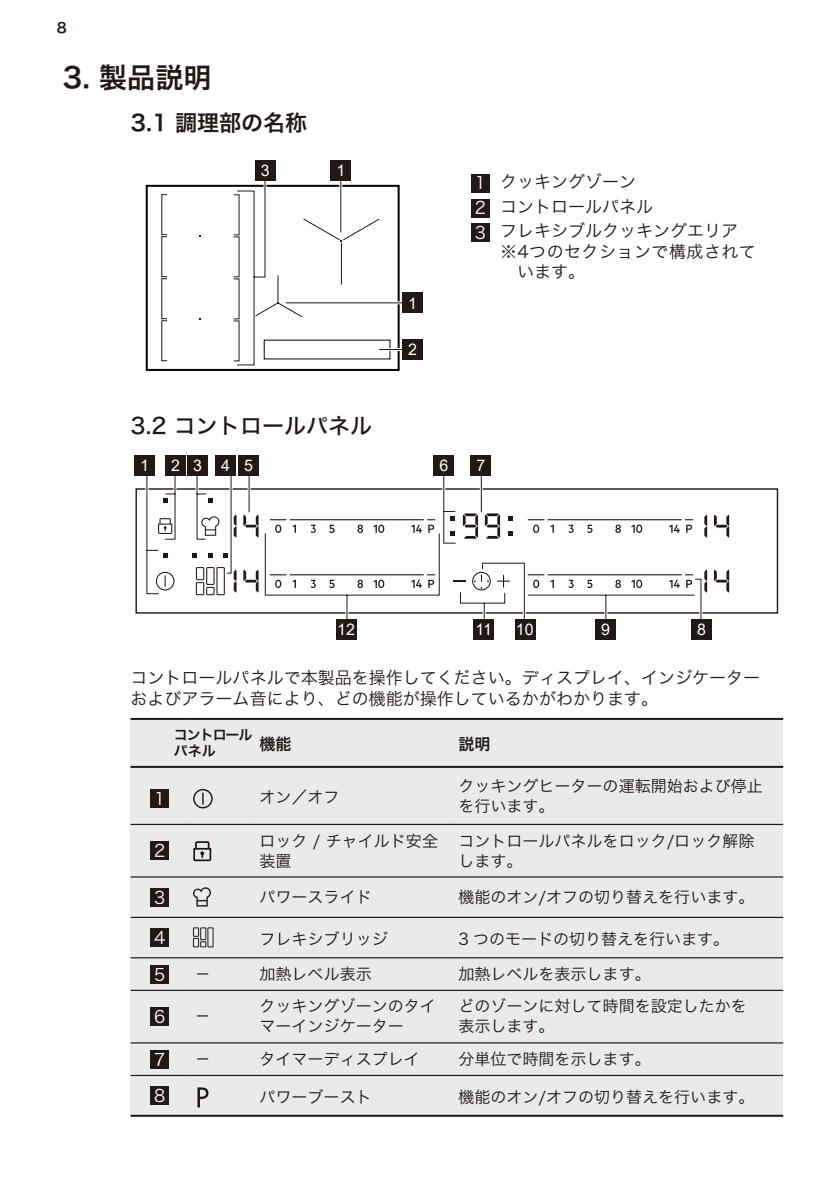
<style>
.page{position:relative;width:840px;height:1191px;background:#fff}
.page>*{position:absolute;margin:0;border:0;box-sizing:border-box;transform-origin:0 0}
.t1{font:28px "Hira Kaku Std N W6";color:#221815}
.t2{font:22px "Hira Kaku Std N W5";color:#221815}
.t3{font:22px "Hira Kaku Std N W6";color:#221815}
.t4{font:17px/24.6px "Hira Kaku Std N W3";color:#221815}
.t5{font:17px/20.4px "Hira Kaku Std N W3";letter-spacing:.025em;color:#221815}
.t6{font:17px "Hira Kaku Std N W3";color:#fff}
.t7{font:16px/20px "Hira Kaku Std N W3";color:#221815}
.t8{font:16px "Arial";color:#fff}
.t9{font:16px "Hira Kaku Std N W6";color:#221815}
.t10{font:14px/16.8px "Hira Kaku Std N W6";letter-spacing:-.075em;color:#221815}
.s1{color:#fff}
</style>
<div class="page">
<div style="left:146px;top:185px;width:253px;height:186px;border:2px solid #000"></div>
<div style="left:330px;top:160px;width:20px;height:20px;background:#221815"></div>
<hr style="left:379px;top:348px;width:35px;height:3px;background:#fff">
<hr style="left:379px;top:349px;width:35px;height:1px;background:#221815">
<div style="left:402px;top:339px;width:20px;height:20px;background:#221815"></div>
<hr style="left:286px;top:301px;width:128px;height:3px;background:#fff">
<hr style="left:286px;top:302px;width:128px;height:1px;background:#221815">
<div style="left:402px;top:293px;width:20px;height:20px;background:#221815"></div>
<svg style="left:234px;top:176px;width:146px;height:190px"></svg>
<div style="left:255px;top:160px;width:20px;height:20px;background:#221815"></div>
<div style="left:471px;top:174px;width:18px;height:19px;background:#221815"></div>
<div style="left:471px;top:199px;width:18px;height:19px;background:#221815"></div>
<div style="left:471px;top:223px;width:18px;height:19px;background:#221815"></div>
<svg style="left:146px;top:469px;width:336px;height:125px"></svg>
<div style="left:134px;top:456px;width:20px;height:20px;background:#221815"></div>
<div style="left:165px;top:456px;width:20px;height:20px;background:#221815"></div>
<div style="left:187px;top:456px;width:20px;height:20px;background:#221815"></div>
<div style="left:433px;top:456px;width:20px;height:20px;background:#221815"></div>
<div style="left:470px;top:456px;width:20px;height:20px;background:#221815"></div>
<div style="left:238px;top:456px;width:20px;height:20px;background:#221815"></div>
<div style="left:473px;top:619px;width:20px;height:20px;background:#221815"></div>
<div style="left:514px;top:619px;width:20px;height:20px;background:#221815"></div>
<div style="left:336px;top:619px;width:20px;height:20px;background:#221815"></div>
<div style="left:595px;top:619px;width:20px;height:20px;background:#221815"></div>
<div style="left:691px;top:619px;width:20px;height:20px;background:#221815"></div>
<div style="left:215px;top:456px;width:20px;height:20px;background:#221815"></div>
<svg style="left:527px;top:519px;width:165px;height:14px"></svg>
<svg style="left:156px;top:572px;width:18px;height:18px"></svg>
<svg style="left:158px;top:518px;width:14px;height:16px"></svg>
<svg style="left:201px;top:516px;width:18px;height:20px"></svg>
<svg style="left:196px;top:567px;width:29px;height:28px"></svg>
<svg style="left:233px;top:569px;width:3px;height:23px"></svg>
<svg style="left:233px;top:514px;width:3px;height:23px"></svg>
<svg style="left:243px;top:514px;width:199px;height:122px"></svg>
<svg style="left:462px;top:513px;width:16px;height:26px"></svg>
<svg style="left:484px;top:513px;width:16px;height:26px"></svg>
<svg style="left:453px;top:560px;width:253px;height:77px"></svg>
<svg style="left:714px;top:569px;width:14px;height:23px"></svg>
<svg style="left:704px;top:515px;width:2px;height:22px"></svg>
<svg style="left:714px;top:514px;width:14px;height:23px"></svg>
<svg style="left:163px;top:498px;width:4px;height:5px"></svg>
<svg style="left:208px;top:498px;width:4px;height:5px"></svg>
<svg style="left:163px;top:553px;width:4px;height:5px"></svg>
<svg style="left:208px;top:553px;width:4px;height:5px"></svg>
<svg style="left:192px;top:553px;width:5px;height:5px"></svg>
<svg style="left:223px;top:553px;width:5px;height:5px"></svg>
<svg style="left:450px;top:516px;width:5px;height:4px"></svg>
<svg style="left:450px;top:531px;width:5px;height:5px"></svg>
<svg style="left:508px;top:516px;width:4px;height:4px"></svg>
<svg style="left:508px;top:531px;width:4px;height:5px"></svg>
<div style="left:130px;top:719px;width:652px;height:396px;background:#e9eaea"></div>
<div style="left:150px;top:789px;width:19px;height:18px;background:#221815"></div>
<svg style="left:193px;top:789px;width:19px;height:19px"></svg>
<div style="left:150px;top:841px;width:19px;height:19px;background:#221815"></div>
<svg style="left:193px;top:841px;width:18px;height:20px"></svg>
<div style="left:150px;top:888px;width:19px;height:18px;background:#221815"></div>
<svg style="left:193px;top:887px;width:18px;height:19px"></svg>
<div style="left:150px;top:928px;width:19px;height:19px;background:#221815"></div>
<svg style="left:193px;top:927px;width:20px;height:20px"></svg>
<div style="left:150px;top:964px;width:19px;height:19px;background:#221815"></div>
<div style="left:150px;top:1007px;width:19px;height:19px;background:#221815"></div>
<div style="left:150px;top:1049px;width:19px;height:19px;background:#221815"></div>
<div style="left:150px;top:1086px;width:19px;height:19px;background:#221815"></div>
<svg style="left:197px;top:1087px;width:11px;height:20px"></svg>
<hr style="left:130px;top:718px;width:57px;height:2px;background:#221815">
<hr style="left:187px;top:718px;width:65px;height:2px;background:#221815">
<hr style="left:252px;top:718px;width:200px;height:2px;background:#221815">
<hr style="left:452px;top:718px;width:330px;height:2px;background:#221815">
<hr style="left:130px;top:824px;width:57px;height:1px;background:#221815">
<hr style="left:187px;top:824px;width:65px;height:1px;background:#221815">
<hr style="left:252px;top:824px;width:200px;height:1px;background:#221815">
<hr style="left:452px;top:824px;width:330px;height:1px;background:#221815">
<hr style="left:130px;top:876px;width:57px;height:1px;background:#221815">
<hr style="left:187px;top:876px;width:65px;height:1px;background:#221815">
<hr style="left:252px;top:876px;width:200px;height:1px;background:#221815">
<hr style="left:452px;top:876px;width:330px;height:1px;background:#221815">
<hr style="left:130px;top:916px;width:57px;height:2px;background:#221815">
<hr style="left:187px;top:916px;width:65px;height:2px;background:#221815">
<hr style="left:252px;top:916px;width:200px;height:2px;background:#221815">
<hr style="left:452px;top:916px;width:330px;height:2px;background:#221815">
<hr style="left:130px;top:957px;width:57px;height:1px;background:#221815">
<hr style="left:187px;top:957px;width:65px;height:1px;background:#221815">
<hr style="left:252px;top:957px;width:200px;height:1px;background:#221815">
<hr style="left:452px;top:957px;width:330px;height:1px;background:#221815">
<hr style="left:130px;top:989px;width:57px;height:2px;background:#221815">
<hr style="left:187px;top:989px;width:65px;height:2px;background:#221815">
<hr style="left:252px;top:989px;width:200px;height:2px;background:#221815">
<hr style="left:452px;top:989px;width:330px;height:2px;background:#221815">
<hr style="left:130px;top:1042px;width:57px;height:1px;background:#221815">
<hr style="left:187px;top:1042px;width:65px;height:1px;background:#221815">
<hr style="left:252px;top:1042px;width:200px;height:1px;background:#221815">
<hr style="left:452px;top:1042px;width:330px;height:1px;background:#221815">
<hr style="left:130px;top:1074px;width:57px;height:2px;background:#221815">
<hr style="left:187px;top:1074px;width:65px;height:2px;background:#221815">
<hr style="left:252px;top:1074px;width:200px;height:2px;background:#221815">
<hr style="left:452px;top:1074px;width:330px;height:2px;background:#221815">
<hr style="left:130px;top:1114px;width:652px;height:2px;background:#221815">
<hr style="left:130px;top:766px;width:652px;height:2px;background:#221815">
<p class="t10" style="left:57px;top:20px;width:11px">8</p>
<h1 class="t1" style="left:62px;top:56px;width:150px">3. 製品説明</h1>
<h2 class="t3" style="left:130px;top:106px;width:178px">3.1 調理部の名称</h2>
<p class="t8" style="left:261px;top:159px;width:10px">3</p>
<p class="t8" style="left:336px;top:159px;width:10px">1</p>
<p class="t8" style="left:408px;top:292px;width:10px">1</p>
<p class="t8" style="left:408px;top:338px;width:10px">2</p>
<p class="t4" style="left:474px;top:169px;width:265px"><span class="s1">1</span> クッキングゾーン<br><span class="s1">2</span> コントロールパネル<br><span class="s1">3</span> フレキシブルクッキングエリア</p>
<p class="t5" style="left:499px;top:241px;width:257px">※4つのセクションで構成されて　います。</p>
<h2 class="t2" style="left:130px;top:409px;width:243px">3.2 コントロールパネル</h2>
<p class="t8" style="left:140px;top:454px;width:10px">1</p>
<p class="t8" style="left:171px;top:454px;width:32px">2 3</p>
<p class="t8" style="left:244px;top:454px;width:10px">5</p>
<p class="t8" style="left:439px;top:454px;width:10px">6</p>
<p class="t8" style="left:476px;top:454px;width:10px">7</p>
<p class="t8" style="left:221px;top:454px;width:10px">4</p>
<p class="t8" style="left:337px;top:618px;width:19px">12</p>
<p class="t8" style="left:475px;top:618px;width:18px">11</p>
<p class="t8" style="left:515px;top:618px;width:19px">10</p>
<p class="t8" style="left:600px;top:618px;width:10px">9</p>
<p class="t8" style="left:696px;top:618px;width:10px">8</p>
<p class="t4" style="left:130px;top:666px;width:631px;line-height:21px">コントロールパネルで本製品を操作してください。ディスプレイ、インジケーターおよびアラーム音により、どの機能が操作しているかがわかります。</p>
<p class="t10" style="left:174px;top:726px;width:80px">コントロールパネル</p>
<p class="t9" style="left:259px;top:731px;width:33px">機能</p>
<p class="t9" style="left:458px;top:731px;width:33px">説明</p>
<p class="t6" style="left:154px;top:785px;width:13px">1</p>
<p class="t7" style="left:259px;top:786px;width:81px">オン／オフ</p>
<p class="t7" style="left:458px;top:776px;width:306px">クッキングヒーターの運転開始および停止を行います。</p>
<p class="t6" style="left:154px;top:838px;width:13px">2</p>
<p class="t7" style="left:259px;top:830px;width:180px">ロック / チャイルド安全装置</p>
<p class="t7" style="left:458px;top:830px;width:297px">コントロールパネルをロック/ロック解除します。</p>
<p class="t6" style="left:154px;top:884px;width:13px">3</p>
<p class="t7" style="left:259px;top:886px;width:113px">パワースライド</p>
<p class="t7" style="left:458px;top:886px;width:297px">機能のオン/オフの切り替えを行います。</p>
<p class="t6" style="left:154px;top:925px;width:13px">4</p>
<p class="t7" style="left:259px;top:928px;width:129px">フレキシブリッジ</p>
<p class="t7" style="left:458px;top:928px;width:272px">3 つのモードの切り替えを行います。</p>
<p class="t6" style="left:154px;top:961px;width:13px">5</p>
<p class="t7" style="left:194px;top:963px;width:17px">－</p>
<p class="t7" style="left:259px;top:963px;width:113px">加熱レベル表示</p>
<p class="t7" style="left:458px;top:963px;width:193px">加熱レベルを表示します。</p>
<p class="t6" style="left:154px;top:1004px;width:13px">6</p>
<p class="t7" style="left:259px;top:996px;width:177px">クッキングゾーンのタイマーインジケーター</p>
<p class="t7" style="left:458px;top:996px;width:290px">どのゾーンに対して時間を設定したかを表示します。</p>
<p class="t6" style="left:154px;top:1046px;width:13px">7</p>
<p class="t7" style="left:259px;top:1048px;width:161px">タイマーディスプレイ</p>
<p class="t7" style="left:458px;top:1048px;width:194px">分単位で時間を示します。</p>
<p class="t6" style="left:154px;top:1083px;width:13px">8</p>
<p class="t7" style="left:259px;top:1086px;width:113px">パワーブースト</p>
<p class="t7" style="left:458px;top:1086px;width:297px">機能のオン/オフの切り替えを行います。</p>
<p class="t7" style="left:194px;top:1005px;width:17px">－</p>
<p class="t7" style="left:194px;top:1048px;width:17px">－</p>
</div>
